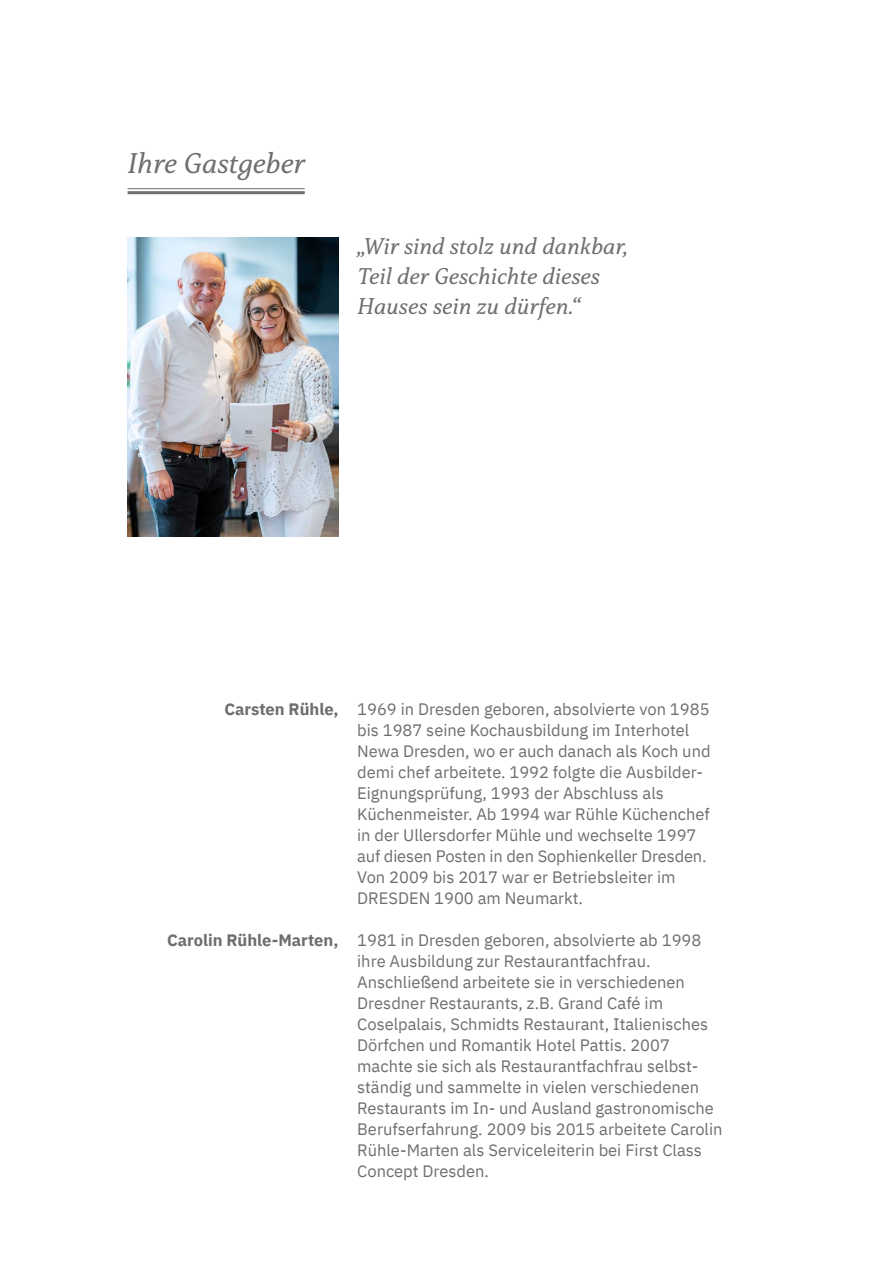
<style>
.page{position:relative;width:893px;height:1263px;background:#fff}
.page>*{position:absolute;margin:0;border:0;box-sizing:border-box;transform-origin:0 0}
.t1{font:italic 30px "Capitolina";color:#6e6e6e}
.t2{font:italic 24px/30px "Capitolina";color:#6e6e6e}
.t3{font:16.5px/21px "IBM Plex Sans";color:#6e6e6e}
.t4{font:700 16.5px "IBM Plex Sans";color:#6e6e6e}
</style>
<div class="page">
<img style="left:128px;top:237px;width:210px;height:300px">
<hr style="left:128px;top:188px;width:177px;height:1px;background:#6e6e6e">
<hr style="left:128px;top:191px;width:177px;height:3px;background:#6e6e6e">
<h1 class="t1" style="left:128px;top:146px;width:179px">Ihre Gastgeber</h1>
<h2 class="t2" style="left:357px;top:231px;width:273px">„Wir sind stolz und dankbar,<br>Teil der Geschichte dieses<br>Hauses sein zu dürfen.“</h2>
<p class="t4" style="left:224px;top:696px;width:116px">Carsten Rühle,</p>
<p class="t4" style="left:167px;top:927px;width:173px">Carolin Rühle-Marten,</p>
<p class="t3" style="left:357px;top:697px;width:355px">1969 in Dresden geboren, absolvierte von 1985 bis 1987 seine Kochausbildung im Interhotel Newa Dresden, wo er auch danach als Koch und demi chef arbeitete. 1992 folgte die Ausbilder-Eignungsprüfung, 1993 der Abschluss als Küchenmeister. Ab 1994 war Rühle Küchenchef in der Ullersdorfer Mühle und wechselte 1997 auf diesen Posten in den Sophienkeller Dresden.<br>Von 2009 bis 2017 war er Betriebsleiter im DRESDEN 1900 am Neumarkt.</p>
<p class="t3" style="left:357px;top:928px;width:367px">1981 in Dresden geboren, absolvierte ab 1998 ihre Ausbildung zur Restaurantfachfrau.<br>Anschließend arbeitete sie in verschiedenen Dresdner Restaurants, z.B. Grand Café im Coselpalais, Schmidts Restaurant, Italienisches Dörfchen und Romantik Hotel Pattis. 2007 machte sie sich als Restaurantfachfrau selbst&shy;ständig und sammelte in vielen verschiedenen Restaurants im In- und Ausland gastronomische Berufserfahrung. 2009 bis 2015 arbeitete Carolin Rühle-Marten als Serviceleiterin bei First Class Concept Dresden.</p>
</div>
